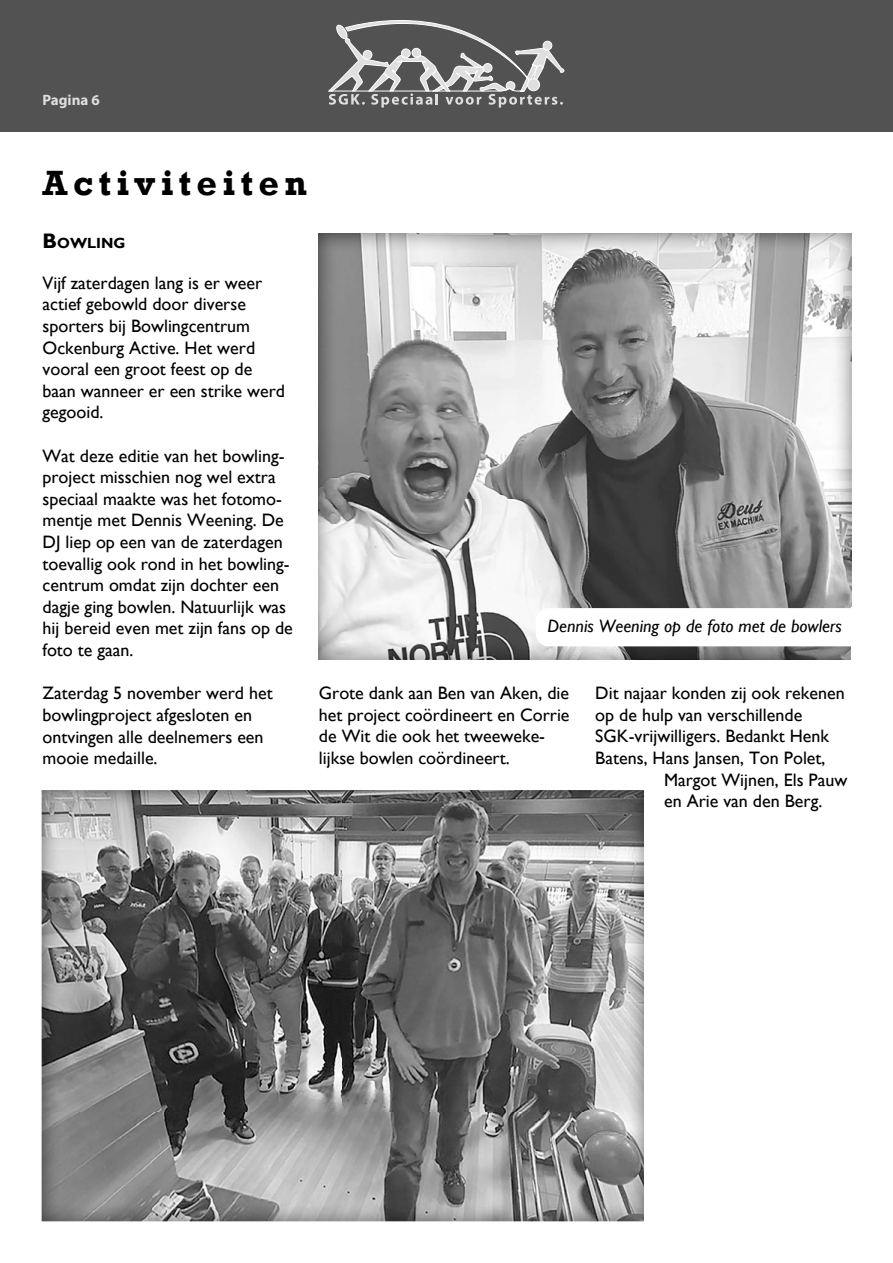
<style>
.page{position:relative;width:893px;height:1263px;background:#fff}
.page>*{position:absolute;margin:0;border:0;box-sizing:border-box;transform-origin:0 0}
.t1{font:700 36px "Rockwell";letter-spacing:.15em;color:#000}
.t2{font:18px/21.6px "Gill Sans";color:#000}
.t3{font:italic 18px "Gill Sans";color:#000}
.t4{font:700 15px "Myriad Pro";color:#dfdfdf}
.t5{font:700 14.7px "Gill Sans";color:#000}
.s1{font-size:21px}
</style>
<div class="page">
<div style="left:0;top:0;width:893px;height:132px;background:#525252"></div>
<img style="left:319px;top:233px;width:532px;height:426px">
<svg style="left:536px;top:608px;width:315px;height:38px"></svg>
<img style="left:42px;top:790px;width:601px;height:431px">
<svg style="left:328px;top:20px;width:237px;height:88px"></svg>
<p class="t4" style="left:43px;top:94px;width:59px">Pagina 6</p>
<h1 class="t1" style="left:43px;top:161px;width:266px">Activiteiten</h1>
<p class="t5" style="left:43px;top:235px;width:84px"><span class="s1">B</span>OWLING</p>
<p class="t2" style="left:43px;top:272px;width:244px">Vijf zaterdagen lang is er weer actief gebowld door diverse sporters bij Bowlingcentrum<br>Ockenburg Active. Het werd vooral een groot feest op de baan wanneer er een strike werd gegooid.</p>
<p class="t2" style="left:43px;top:445px;width:252px">Wat deze editie van het bowling&shy;project misschien nog wel extra speciaal maakte was het fotomo&shy;mentje met Dennis Weening. De<br>DJ liep op een van de zaterdagen toevallig ook rond in het bowling&shy;centrum omdat zijn dochter een dagje ging bowlen. Natuurlijk was hij bereid even met zijn fans op de foto te gaan.</p>
<p class="t2" style="left:43px;top:682px;width:232px">Zaterdag 5 november werd het bowlingproject afgesloten en ontvingen alle deelnemers een mooie medaille.</p>
<p class="t2" style="left:319px;top:682px;width:252px">Grote dank aan Ben van Aken, die het project coördineert en Corrie de Wit die ook het tweeweke&shy;lijkse bowlen coördineert.</p>
<p class="t2" style="left:595px;top:682px;width:251px">Dit najaar konden zij ook rekenen op de hulp van verschillende<br>SGK-vrijwilligers. Bedankt Henk<br>Batens, Hans Jansen, Ton Polet,</p>
<p class="t2" style="left:664px;top:769px;width:185px">Margot Wijnen, Els Pauw en Arie van den Berg.</p>
<p class="t3" style="left:547px;top:616px;width:296px">Dennis Weening op de foto met de bowlers</p>
</div>
